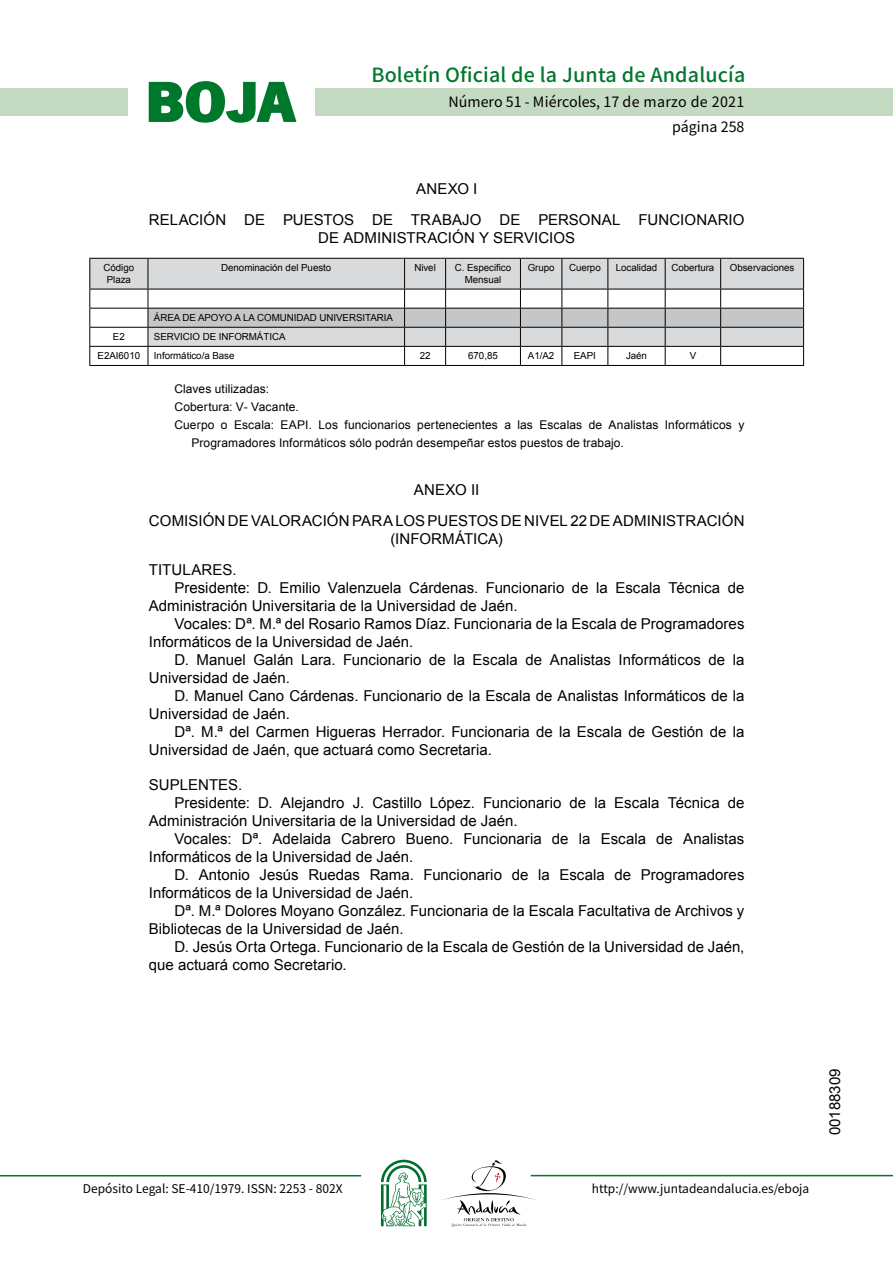
<style>
.page{position:relative;width:893px;height:1263px;background:#fff}
.page>*{position:absolute;margin:0;border:0;box-sizing:border-box;transform-origin:0 0}
.t1{font:700 57.75px "News Got T";color:#00782c;scale:1.14 1}
.t2{font:500 19.5px "Noto Sans HK";letter-spacing:.01em;color:#00782c}
.t3{font:15px/30.8px "Arial";color:#000;text-align:center}
.t4{font:14.25px/24.5px "Noto Sans HK";color:#000;text-align:right}
.t5{font:12px "Arial";letter-spacing:.01em;color:#000}
.t6{font:12px "Noto Sans HK";color:#000}
.t7{font:9.75px/11.7px "Arial";letter-spacing:-.005em;color:#000;text-align:center}
</style>
<div class="page">
<div style="left:315px;top:88px;width:577px;height:28px;background:#c5dac3"></div>
<div style="left:0;top:88px;width:128px;height:28px;background:#c5dac3"></div>
<hr style="left:0;top:1175px;width:361px;height:2px;background:#00782c">
<hr style="left:531px;top:1175px;width:361px;height:1px;background:#00782c">
<svg style="left:148px;top:81px;width:149px;height:42px"></svg>
<svg style="left:442px;top:1160px;width:100px;height:67px"></svg>
<svg style="left:381px;top:1160px;width:45px;height:66px"></svg>
<svg style="left:90px;top:259px;width:713px;height:87px;background:#d9dadb"></svg>
<hr style="left:89px;top:258px;width:59px;height:1px;background:#000">
<hr style="left:89px;top:259px;width:1px;height:30px;background:#000">
<hr style="left:148px;top:258px;width:256px;height:1px;background:#000">
<hr style="left:148px;top:259px;width:1px;height:30px;background:#000">
<hr style="left:404px;top:258px;width:41px;height:1px;background:#000">
<hr style="left:404px;top:259px;width:1px;height:30px;background:#000">
<hr style="left:445px;top:258px;width:75px;height:1px;background:#000">
<hr style="left:445px;top:259px;width:1px;height:30px;background:#000">
<hr style="left:520px;top:258px;width:42px;height:1px;background:#000">
<hr style="left:520px;top:259px;width:1px;height:30px;background:#000">
<hr style="left:562px;top:258px;width:46px;height:1px;background:#000">
<hr style="left:561px;top:259px;width:1px;height:30px;background:#000">
<hr style="left:608px;top:258px;width:57px;height:1px;background:#000">
<hr style="left:607px;top:259px;width:1px;height:30px;background:#000">
<hr style="left:665px;top:258px;width:55px;height:1px;background:#000">
<hr style="left:664px;top:259px;width:1px;height:30px;background:#000">
<hr style="left:720px;top:258px;width:84px;height:1px;background:#000">
<hr style="left:720px;top:259px;width:1px;height:30px;background:#000">
<hr style="left:803px;top:259px;width:1px;height:30px;background:#000">
<hr style="left:89px;top:289px;width:59px;height:1px;background:#000">
<hr style="left:89px;top:308px;width:59px;height:1px;background:#000">
<hr style="left:89px;top:327px;width:59px;height:1px;background:#000">
<hr style="left:89px;top:346px;width:59px;height:1px;background:#000">
<svg style="left:89px;top:289px;width:1px;height:76px"></svg>
<svg style="left:148px;top:289px;width:656px;height:76px"></svg>
<hr style="left:89px;top:365px;width:59px;height:1px;background:#000">
<hr style="left:148px;top:365px;width:256px;height:1px;background:#000">
<hr style="left:404px;top:365px;width:41px;height:1px;background:#000">
<hr style="left:445px;top:365px;width:75px;height:1px;background:#000">
<hr style="left:520px;top:365px;width:42px;height:1px;background:#000">
<hr style="left:562px;top:365px;width:46px;height:1px;background:#000">
<hr style="left:608px;top:365px;width:57px;height:1px;background:#000">
<hr style="left:665px;top:365px;width:55px;height:1px;background:#000">
<hr style="left:720px;top:365px;width:84px;height:1px;background:#000">
<h1 class="t1" style="left:145px;top:68px;width:133px">BOJA</h1>
<h2 class="t2" style="left:371px;top:64px;width:375px">Boletín Oficial de la Junta de Andalucía</h2>
<p class="t4" style="left:448px;top:90px;width:297px">Número 51 - Miércoles, 17 de marzo de 2021 página 258</p>
<p class="t3" style="left:416px;top:173px;width:63px">ANEXO I</p>
<p class="t3" style="left:149px;top:204px;width:76px">RELACIÓN</p>
<p class="t3" style="left:318px;top:211px;width:428px;line-height:18px;text-align:left;text-indent:-74px">DE PUESTOS DE TRABAJO DE PERSONAL FUN CIONARIO<br>DE ADMIN ISTRACIÓN Y SERVICIOS</p>
<p class="t7" style="left:103px;top:262px;width:32px">Código<br>Plaza</p>
<p class="t7" style="left:221px;top:262px;width:112px">Denominación del Puesto</p>
<p class="t7" style="left:414px;top:262px;width:23px">N ivel</p>
<p class="t7" style="left:455px;top:262px;width:58px">C. Especifico<br>Mensual</p>
<p class="t7" style="left:527px;top:262px;width:28px">Grupo</p>
<p class="t7" style="left:569px;top:262px;width:33px">Cuerpo</p>
<p class="t7" style="left:616px;top:262px;width:43px">Localidad</p>
<p class="t7" style="left:671px;top:262px;width:44px">Cobertura</p>
<p class="t7" style="left:729px;top:262px;width:66px">Observaciones</p>
<p class="t7" style="left:154px;top:312px;width:240px">ÁREA DE APOYO A LA COMUN IDAD UN IVERSITARIA</p>
<p class="t7" style="left:113px;top:331px;width:13px">E2</p>
<p class="t7" style="left:154px;top:331px;width:133px">SERVICIO DE IN FORMÁTICA</p>
<p class="t7" style="left:98px;top:350px;width:44px">E2AI6010</p>
<p class="t7" style="left:154px;top:350px;width:82px">Informático/a Base</p>
<p class="t7" style="left:419px;top:350px;width:12px">22</p>
<p class="t7" style="left:468px;top:350px;width:31px">670,85</p>
<p class="t7" style="left:528px;top:350px;width:28px">A1/A2</p>
<p class="t7" style="left:574px;top:350px;width:24px">EAPI</p>
<p class="t7" style="left:626px;top:350px;width:22px">Jaén</p>
<p class="t7" style="left:689px;top:350px;width:8px">V</p>
<p class="t5" style="left:174px;top:381px;width:96px">Claves utilizadas:</p>
<p class="t5" style="left:174px;top:399px;width:126px">Cobertura: V- Vacante.</p>
<p class="t5" style="left:174px;top:417px;width:571px">Cuerpo o Escala: EAPI. Los funcionarios pertenecientes a las Escalas de Analistas Informáticos y</p>
<p class="t5" style="left:191px;top:435px;width:434px">Programadores Informáticos sólo podrán desempeñar estos puestos de trabajo.</p>
<p class="t3" style="left:149px;top:475px;width:594px">ANEXO II<br>COMISIÓN DE VALORACIÓN PARA LOS PUESTOS DE N IVEL 22 DE ADMIN ISTRACIÓN</p>
<p class="t3" style="left:390px;top:523px;width:114px">(IN FORMÁTICA)</p>
<p class="t3" style="left:149px;top:554px;width:89px">TITULARES.</p>
<p class="t3" style="left:174px;top:572px;width:571px">Presidente: D. Emilio Valenzuela Cárdenas. Funcionario de la Escala Técnica de</p>
<p class="t3" style="left:149px;top:590px;width:370px">Administración Universitaria de la Universidad de Jaén.</p>
<p class="t3" style="left:174px;top:608px;width:571px">Vocales: Dª. M.ª del Rosario Ramos Díaz. Funcionaria de la Escala de Programadores</p>
<p class="t3" style="left:149px;top:626px;width:266px">Informáticos de la Universidad de Jaén.</p>
<p class="t3" style="left:174px;top:644px;width:571px">D. Manuel Galán Lara. Funcionario de la Escala de Analistas Informáticos de la</p>
<p class="t3" style="left:149px;top:662px;width:142px">Universidad de Jaén.</p>
<p class="t3" style="left:174px;top:680px;width:571px">D. Manuel Cano Cárdenas. Funcionario de la Escala de Analistas Informáticos de la</p>
<p class="t3" style="left:149px;top:698px;width:142px">Universidad de Jaén.</p>
<p class="t3" style="left:174px;top:716px;width:571px">Dª. M.ª del Carmen Higueras Herrador. Funcionaria de la Escala de Gestión de la</p>
<p class="t3" style="left:149px;top:734px;width:344px">Universidad de Jaén, que actuará como Secretaria.</p>
<p class="t3" style="left:149px;top:769px;width:95px">SUPLENTES.</p>
<p class="t3" style="left:174px;top:787px;width:571px">Presidente: D. Alejandro J. Castillo López. Funcionario de la Escala Técnica de</p>
<p class="t3" style="left:149px;top:805px;width:370px">Administración Universitaria de la Universidad de Jaén.</p>
<p class="t3" style="left:174px;top:823px;width:571px">Vocales: Dª. Adelaida Cabrero Bueno. Funcionaria de la Escala de Analistas</p>
<p class="t3" style="left:149px;top:841px;width:266px">Informáticos de la Universidad de Jaén.</p>
<p class="t3" style="left:174px;top:859px;width:571px">D. Antonio Jesús Ruedas Rama. Funcionario de la Escala de Programadores</p>
<p class="t3" style="left:149px;top:877px;width:266px">Informáticos de la Universidad de Jaén.</p>
<p class="t3" style="left:174px;top:895px;width:571px">Dª. M.ª Dolores Moyano González. Funcionaria de la Escala Facultativa de Archivos y</p>
<p class="t3" style="left:149px;top:913px;width:256px">Bibliotecas de la Universidad de Jaén.</p>
<p class="t3" style="left:174px;top:931px;width:571px">D. Jesús Orta Ortega. Funcionario de la Escala de Gestión de la Universidad de Jaén,</p>
<p class="t3" style="left:149px;top:949px;width:199px">que actuará como Secretario.</p>
<p class="t6" style="left:83px;top:1181px;width:261px">Depósito Legal: SE-410/1979. ISSN: 2253 - 802X</p>
<p class="t6" style="left:592px;top:1181px;width:219px">http://www.juntadeandalucia.es/eboja</p>
<p class="t3" style="left:819px;top:1135px;width:68px;rotate:-90deg">00188309</p>
</div>
